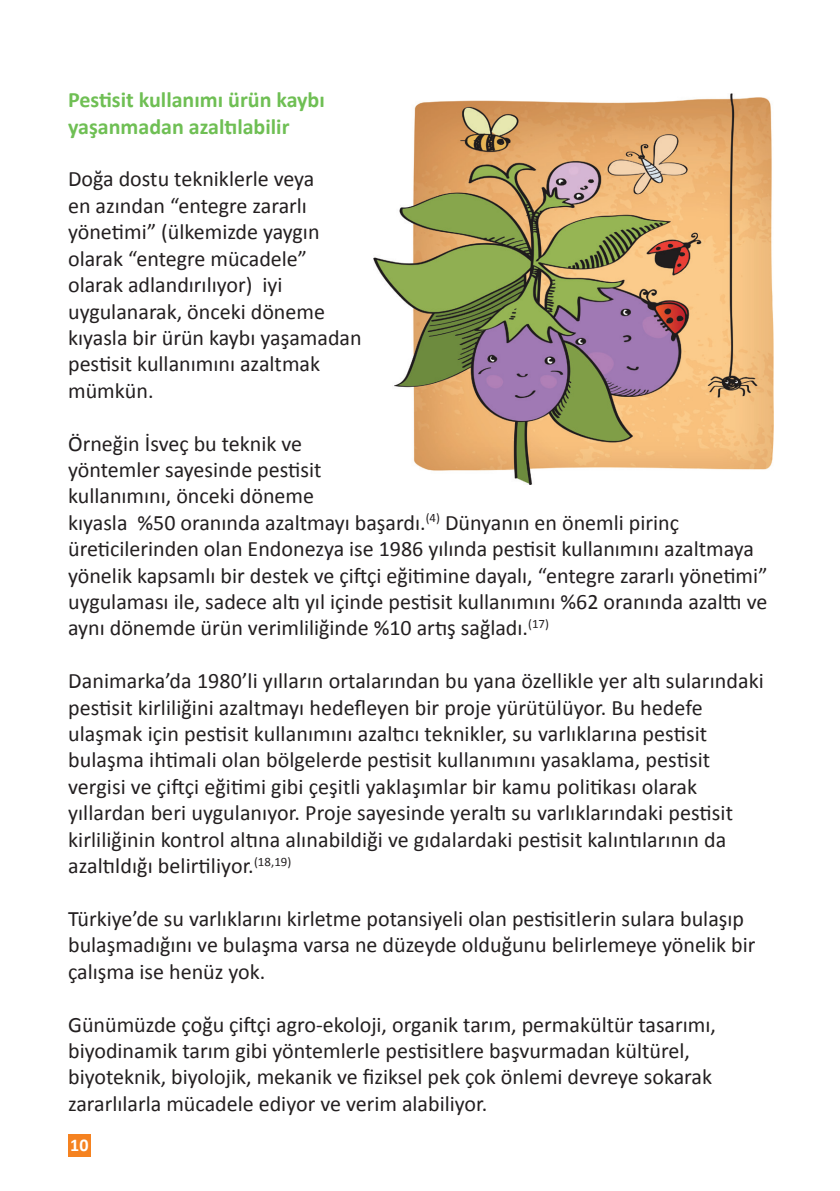
<style>
.page{position:relative;width:840px;height:1191px;background:#fff}
.page>*{position:absolute;margin:0;border:0;box-sizing:border-box;transform-origin:0 0}
.t1{font:22px/26.4px "Calibri";color:#231f20}
.t2{font:700 22px/26.4px "Calibri";color:#6fbf54}
.t3{font:700 18px "Calibri";color:#fff}
</style>
<div class="page">
<div style="left:68px;top:1134px;width:23px;height:23px;background:#f58220"></div>
<img style="left:373px;top:94px;width:400px;height:391px">
<p class="t2" style="left:68px;top:87px;width:258px">Pestisit kullanımı ürün kaybı yaşanmadan azaltılabilir</p>
<p class="t1" style="left:68px;top:166px;width:295px">Doğa dostu tekniklerle veya<br>en azından “entegre zararlı yönetimi” (ülkemizde yaygın olarak “entegre mücadele” olarak adlandırılıyor) iyi uygulanarak, önceki döneme kıyasla bir ürün kaybı yaşamadan pestisit kullanımını azaltmak mümkün.</p>
<p class="t1" style="left:68px;top:430px;width:700px">Örneğin İsveç bu teknik ve<br>yöntemler sayesinde pestisit<br>kullanımını, önceki döneme<br>kıyasla %50 oranında azaltmayı başardı.<sup>(4)</sup> Dünyanın en önemli pirinç üreticilerinden olan Endonezya ise 1986 yılında pestisit kullanımını azaltmaya yönelik kapsamlı bir destek ve çiftçi eğitimine dayalı, “entegre zararlı yönetimi” uygulaması ile, sadece altı yıl içinde pestisit kullanımını %62 oranında azalttı ve aynı dönemde ürün verimliliğinde %10 artış sağladı.<sup>(17)</sup></p>
<p class="t1" style="left:68px;top:668px;width:696px">Danimarka’da 1980’li yılların ortalarından bu yana özellikle yer altı sularındaki pestisit kirliliğini azaltmayı hedefleyen bir proje yürütülüyor. Bu hedefe ulaşmak için pestisit kullanımını azaltıcı teknikler, su varlıklarına pestisit bulaşma ihtimali olan bölgelerde pestisit kullanımını yasaklama, pestisit vergisi ve çiftçi eğitimi gibi çeşitli yaklaşımlar bir kamu politikası olarak yıllardan beri uygulanıyor. Proje sayesinde yeraltı su varlıklarındaki pestisit kirliliğinin kontrol altına alınabildiği ve gıdalardaki pestisit kalıntılarının da azaltıldığı belirtiliyor.<sup>(18,19)</sup></p>
<p class="t1" style="left:68px;top:905px;width:688px">Türkiye’de su varlıklarını kirletme potansiyeli olan pestisitlerin sulara bulaşıp bulaşmadığını ve bulaşma varsa ne düzeyde olduğunu belirlemeye yönelik bir çalışma ise henüz yok.</p>
<p class="t1" style="left:68px;top:1011px;width:649px">Günümüzde çoğu çiftçi agro-ekoloji, organik tarım, permakültür tasarımı, biyodinamik tarım gibi yöntemlerle pestisitlere başvurmadan kültürel, biyoteknik, biyolojik, mekanik ve fiziksel pek çok önlemi devreye sokarak zararlılarla mücadele ediyor ve verim alabiliyor.</p>
<p class="t3" style="left:70px;top:1133px;width:20px">10</p>
</div>
